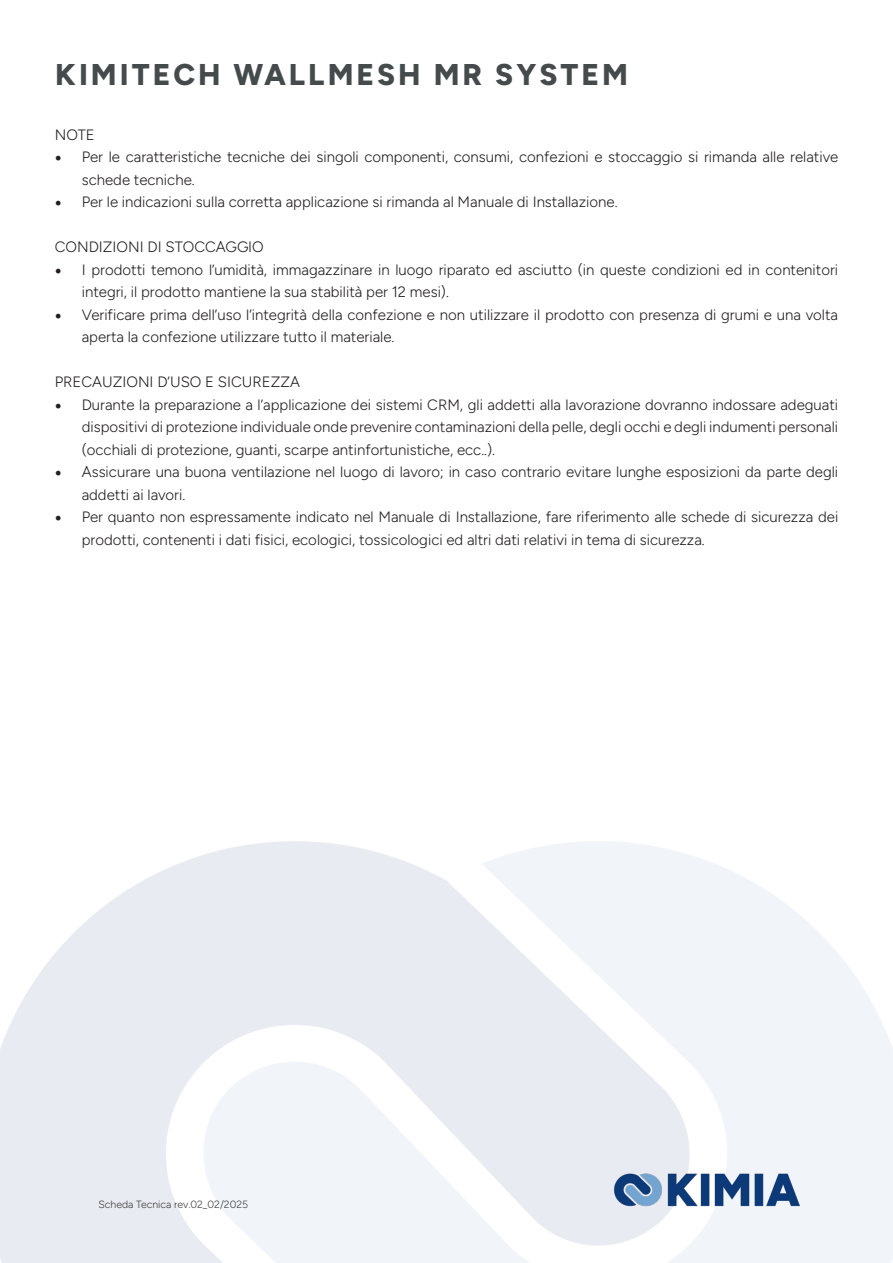
<style>
.page{position:relative;width:893px;height:1263px;background:#fff}
.page>*{position:absolute;margin:0;border:0;box-sizing:border-box;transform-origin:0 0}
.t1{font:800 30px "Figtree";letter-spacing:.1em;color:#454b4c}
.t2{font:300 15px/22.5px "Figtree";color:#231f20}
.t3{font:300 10.5px "Figtree";color:#3e3e3f}
.s1{font-family:"Minion Pro";font-weight:400;font-size:18px}
</style>
<div class="page">
<img style="left:606px;top:1150px;width:202px;height:76px">
<p class="t1" style="left:55px;top:56px;width:574px">KIMITECH WALLMESH MR SYSTEM</p>
<p class="t2" style="left:55px;top:123px;width:42px">NOTE</p>
<p class="t2" style="left:82px;top:146px;width:758px;text-indent:-27px"><span class="s1">•</span> Per le caratteristiche tecniche dei singoli componenti, consumi, confezioni e stoccaggio si rimanda alle relative schede tecniche.</p>
<p class="t2" style="left:55px;top:191px;width:564px"><span class="s1">•</span> Per le indicazioni sulla corretta applicazione si rimanda al Manuale di Installazione.</p>
<p class="t2" style="left:55px;top:236px;width:211px">CONDIZIONI DI STOCCAGGIO</p>
<p class="t2" style="left:82px;top:258px;width:758px;text-indent:-27px"><span class="s1">•</span> I prodotti temono l’umidità, immagazzinare in luogo riparato ed asciutto (in queste condizioni ed in contenitori integri, il prodotto mantiene la sua stabilità per 12 mesi).</p>
<p class="t2" style="left:82px;top:303px;width:758px;text-indent:-27px"><span class="s1">•</span> Verificare prima dell’uso l’integrità della confezione e non utilizzare il prodotto con presenza di grumi e una volta aperta la confezione utilizzare tutto il materiale.</p>
<p class="t2" style="left:55px;top:371px;width:247px">PRECAUZIONI D’USO E SICUREZZA</p>
<p class="t2" style="left:82px;top:393px;width:758px;text-align:justify;text-indent:-27px"><span class="s1">•</span> Durante la preparazione a l’applicazione dei sistemi CRM, gli addetti alla lavorazione dovranno indossare adeguati dispositivi di protezione individuale onde prevenire contaminazioni della pelle, degli occhi e degli indumenti personali (occhiali di protezione, guanti, scarpe antinfortunistiche, ecc..).</p>
<p class="t2" style="left:82px;top:461px;width:758px;text-indent:-27px"><span class="s1">•</span> Assicurare una buona ventilazione nel luogo di lavoro; in caso contrario evitare lunghe esposizioni da parte degli addetti ai lavori.</p>
<p class="t2" style="left:82px;top:506px;width:758px;text-indent:-27px"><span class="s1">•</span> Per quanto non espressamente indicato nel Manuale di Installazione, fare riferimento alle schede di sicurezza dei prodotti, contenenti i dati fisici, ecologici, tossicologici ed altri dati relativi in tema di sicurezza.</p>
<p class="t3" style="left:98px;top:1198px;width:151px">Scheda Tecnica rev.02_02/2025</p>
</div>
